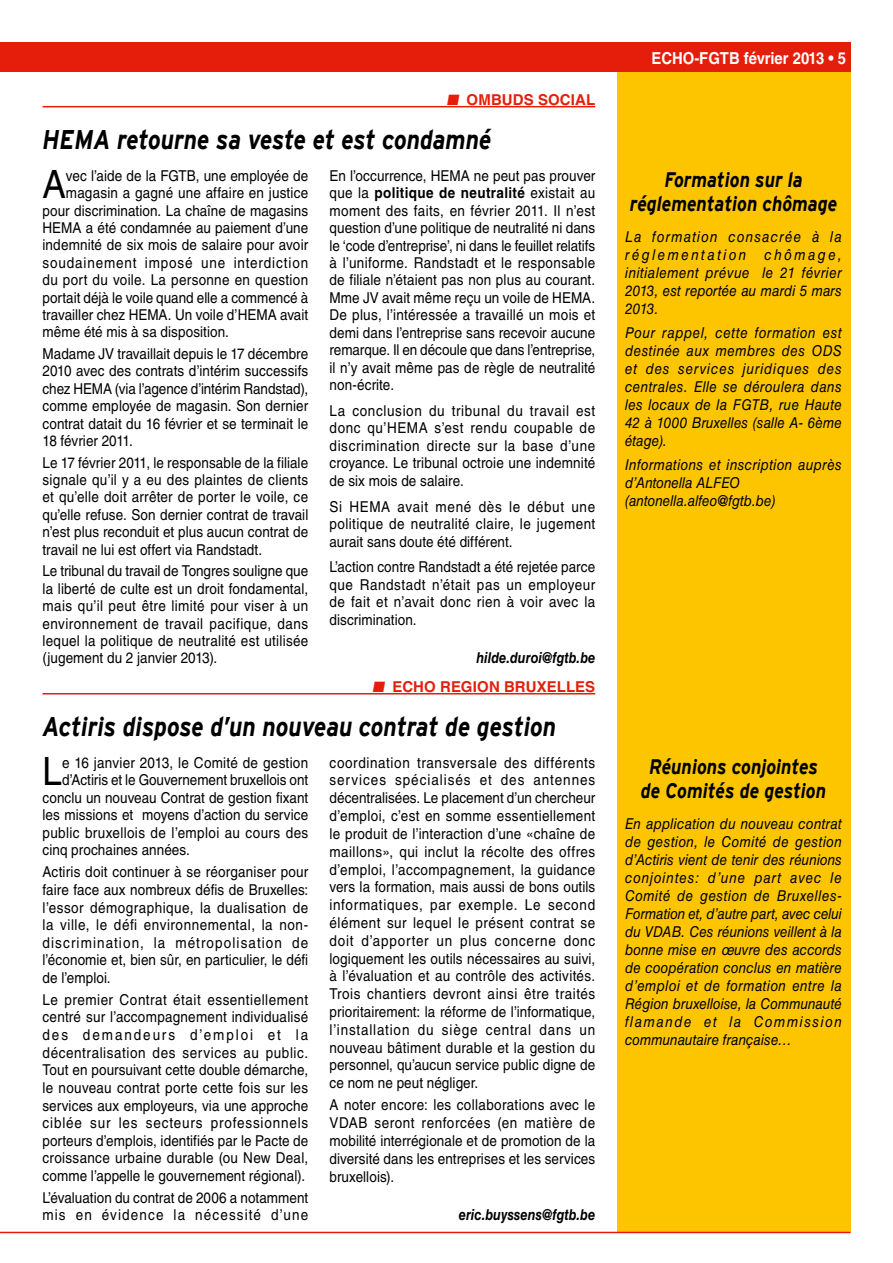
<style>
.page{position:relative;width:893px;height:1263px;background:#fff}
.page>*{position:absolute;margin:0;border:0;box-sizing:border-box;transform-origin:0 0}
.t1{font:39px "Helvetica LT Std";color:#000;scale:.9 1}
.t2{font:italic 700 27px "Interstate";color:#000;scale:.85 1}
.t3{font:italic 700 21px/24px "Interstate";color:#000;text-align:center;scale:.85 1}
.t4{font:700 16.5px "Helvetica LT Std";color:#fff;scale:.9 1}
.t5{font:15px/17.4px "Helvetica LT Std";letter-spacing:.005em;color:#000;text-align:justify;scale:.9 1}
.t6{font:italic 15px/18px "Helvetica LT Std";letter-spacing:.01em;color:#000;text-align:justify;scale:.9 1}
.t7{font:italic 700 15px "Helvetica LT Std";color:#000;scale:.85 1}
.t8{font:15px "Helvetica LT Std";letter-spacing:.03em;color:#000;scale:.9 1}
.t9{font:700 15px "Helvetica LT Std";letter-spacing:.005em;color:#e41e0a}
.t10{font:15px "Helvetica LT Std";letter-spacing:.06em;color:#000;scale:.9 1}
.s1{font-weight:700}
</style>
<div class="page">
<div style="left:0;top:43px;width:850px;height:29px;background:#e41e0a"></div>
<div style="left:617px;top:72px;width:233px;height:1161px;background:#fdc500"></div>
<hr style="left:0;top:1232px;width:850px;height:1px;background:#e41e0a">
<hr style="left:43px;top:106px;width:552px;height:1px;background:#e41e0a">
<hr style="left:43px;top:693px;width:552px;height:1px;background:#e41e0a">
<p class="t9" style="left:447px;top:90px;width:150px">■ OMBUDS SOCIAL</p>
<h2 class="t2" style="left:43px;top:125px;width:529px">HEMA retourne sa veste et est condamné</h2>
<h1 class="t1" style="left:43px;top:162px;width:28px">A</h1>
<p class="t5" style="left:66px;top:167px;width:271px">vec l’aide de la FGTB, une employée de</p>
<p class="t5" style="left:330px;top:167px;width:297px">En l’occurrence, HEMA ne peut pas prouver que la <span class="s1">politique de neutralité</span> existait au moment des faits, en février 2011. Il n’est question d’une politique de neutralité ni dans le ‘code d’entreprise’, ni dans le feuillet relatifs à l’uniforme. Randstadt et le responsable de filiale n’étaient pas non plus au courant.<br>Mme JV avait même reçu un voile de HEMA.<br>De plus, l’intéressée a travaillé un mois et demi dans l’entreprise sans recevoir aucune remarque. Il en découle que dans l’entreprise, il n’y avait même pas de règle de neutralité non-écrite.</p>
<p class="t5" style="left:330px;top:402px;width:297px">La conclusion du tribunal du travail est donc qu’HEMA s’est rendu coupable de discrimination directe sur la base d’une croyance. Le tribunal octroie une indemnité de six mois de salaire.</p>
<p class="t5" style="left:330px;top:498px;width:297px">Si HEMA avait mené dès le début une politique de neutralité claire, le jugement aurait sans doute été différent.</p>
<p class="t5" style="left:330px;top:558px;width:297px">L’action contre Randstadt a été rejetée parce que Randstadt n’était pas un employeur de fait et n’avait donc rien à voir avec la discrimination.</p>
<p class="t7" style="left:476px;top:649px;width:141px">hilde.duroi@fgtb.be</p>
<p class="t5" style="left:66px;top:184px;width:271px">magasin a gagné une affaire en justice</p>
<p class="t5" style="left:43px;top:202px;width:297px">pour discrimination. La chaîne de magasins</p>
<p class="t5" style="left:43px;top:219px;width:297px">HEMA a été condamnée au paiement d’une</p>
<p class="t5" style="left:43px;top:236px;width:297px">indemnité de six mois de salaire pour avoir</p>
<p class="t10" style="left:43px;top:254px;width:297px">soudainement imposé une interdiction</p>
<p class="t5" style="left:43px;top:271px;width:297px">du port du voile. La personne en question</p>
<p class="t5" style="left:43px;top:289px;width:297px">portait déjà le voile quand elle a commencé à</p>
<p class="t5" style="left:43px;top:306px;width:297px">travailler chez HEMA. Un voile d’HEMA avait</p>
<p class="t5" style="left:43px;top:323px;width:209px">même été mis à sa disposition.</p>
<p class="t5" style="left:43px;top:345px;width:297px">Madame JV travaillait depuis le 17 décembre 2010 avec des contrats d’intérim successifs chez HEMA (via l’agence d’intérim Randstad), comme employée de magasin. Son dernier contrat datait du 16 février et se terminait le 18 février 2011.</p>
<p class="t5" style="left:43px;top:454px;width:297px">Le 17 février 2011, le responsable de la filiale signale qu’il y a eu des plaintes de clients et qu’elle doit arrêter de porter le voile, ce qu’elle refuse. Son dernier contrat de travail n’est plus reconduit et plus aucun contrat de travail ne lui est offert via Randstadt.</p>
<p class="t5" style="left:43px;top:562px;width:297px">Le tribunal du travail de Tongres souligne que la liberté de culte est un droit fondamental, mais qu’il peut être limité pour viser à un environnement de travail pacifique, dans lequel la politique de neutralité est utilisée (jugement du 2 janvier 2013).</p>
<p class="t9" style="left:373px;top:677px;width:224px">■ ECHO REGION BRUXELLES</p>
<h2 class="t2" style="left:43px;top:711px;width:606px">Actiris dispose d’un nouveau contrat de gestion</h2>
<h1 class="t1" style="left:43px;top:749px;width:23px">L</h1>
<p class="t5" style="left:62px;top:754px;width:275px">e 16 janvier 2013, le Comité de gestion</p>
<p class="t5" style="left:330px;top:753px;width:297px;line-height:17.9px">coordination transversale des différents services spécialisés et des antennes décentralisées. Le placement d’un chercheur d’emploi, c’est en somme essentiellement le produit de l’interaction d’une «chaîne de maillons», qui inclut la récolte des offres d’emploi, l’accompagnement, la guidance vers la formation, mais aussi de bons outils informatiques, par exemple. Le second élément sur lequel le présent contrat se doit d’apporter un plus concerne donc logiquement les outils nécessaires au suivi, à l’évaluation et au contrôle des activités.<br>Trois chantiers devront ainsi être traités prioritairement: la réforme de l’informatique, l’installation du siège central dans un nouveau bâtiment durable et la gestion du personnel, qu’aucun service public digne de ce nom ne peut négliger.</p>
<p class="t5" style="left:330px;top:1096px;width:297px;line-height:17.9px">A noter encore: les collaborations avec le VDAB seront renforcées (en matière de mobilité interrégionale et de promotion de la diversité dans les entreprises et les services bruxellois).</p>
<p class="t7" style="left:459px;top:1206px;width:162px">eric.buyssens@fgtb.be</p>
<p class="t5" style="left:62px;top:771px;width:275px">d’Actiris et le Gouvernement bruxellois ont</p>
<p class="t5" style="left:43px;top:788px;width:297px">conclu un nouveau Contrat de gestion fixant</p>
<p class="t5" style="left:43px;top:806px;width:297px">les missions et moyens d’action du service</p>
<p class="t8" style="left:43px;top:824px;width:297px">public bruxellois de l’emploi au cours des</p>
<p class="t5" style="left:43px;top:841px;width:165px">cinq prochaines années.</p>
<p class="t5" style="left:43px;top:863px;width:297px">Actiris doit continuer à se réorganiser pour faire face aux nombreux défis de Bruxelles: l’essor démographique, la dualisation de la ville, le défi environnemental, la non&shy;discrimination, la métropolisation de l’économie et, bien sûr, en particulier, le défi de l’emploi.</p>
<p class="t5" style="left:43px;top:991px;width:297px">Le premier Contrat était essentiellement centré sur l’accompagnement individualisé des demandeurs d’emploi et la décentralisation des services au public.<br>Tout en poursuivant cette double démarche, le nouveau contrat porte cette fois sur les services aux employeurs, via une approche ciblée sur les secteurs professionnels porteurs d’emplois, identifiés par le Pacte de croissance urbaine durable (ou New Deal, comme l’appelle le gouvernement régional).</p>
<p class="t5" style="left:43px;top:1189px;width:297px">L’évaluation du contrat de 2006 a notamment mis en évidence la nécessité d’une</p>
<p class="t4" style="left:651px;top:48px;width:218px">ECHO-FGTB février 2013 • 5</p>
<h3 class="t3" style="left:630px;top:167px;width:246px">Formation sur la réglementation chômage</h3>
<p class="t6" style="left:625px;top:227px;width:242px">La formation consacrée à la réglementation chômage, initialement prévue le 21 février 2013, est reportée au mardi 5 mars 2013.</p>
<p class="t6" style="left:625px;top:324px;width:242px">Pour rappel, cette formation est destinée aux membres des ODS et des services juridiques des centrales. Elle se déroulera dans les locaux de la FGTB, rue Haute 42 à 1000 Bruxelles (salle A- 6ème étage).</p>
<p class="t6" style="left:625px;top:456px;width:242px;text-align:left">Informations et inscription auprès d’Antonella ALFEO (antonella.alfeo@fgtb.be)</p>
<h3 class="t3" style="left:641px;top:754px;width:219px">Réunions conjointes de Comités de gestion</h3>
<p class="t6" style="left:625px;top:814px;width:242px">En application du nouveau contrat de gestion, le Comité de gestion d’Actiris vient de tenir des réunions conjointes: d’une part avec le Comité de gestion de Bruxelles-Formation et, d’autre part, avec celui du VDAB. Ces réunions veillent à la bonne mise en œuvre des accords de coopération conclus en matière d’emploi et de formation entre la Région bruxelloise, la Communauté flamande et la Commission communautaire française…</p>
</div>
